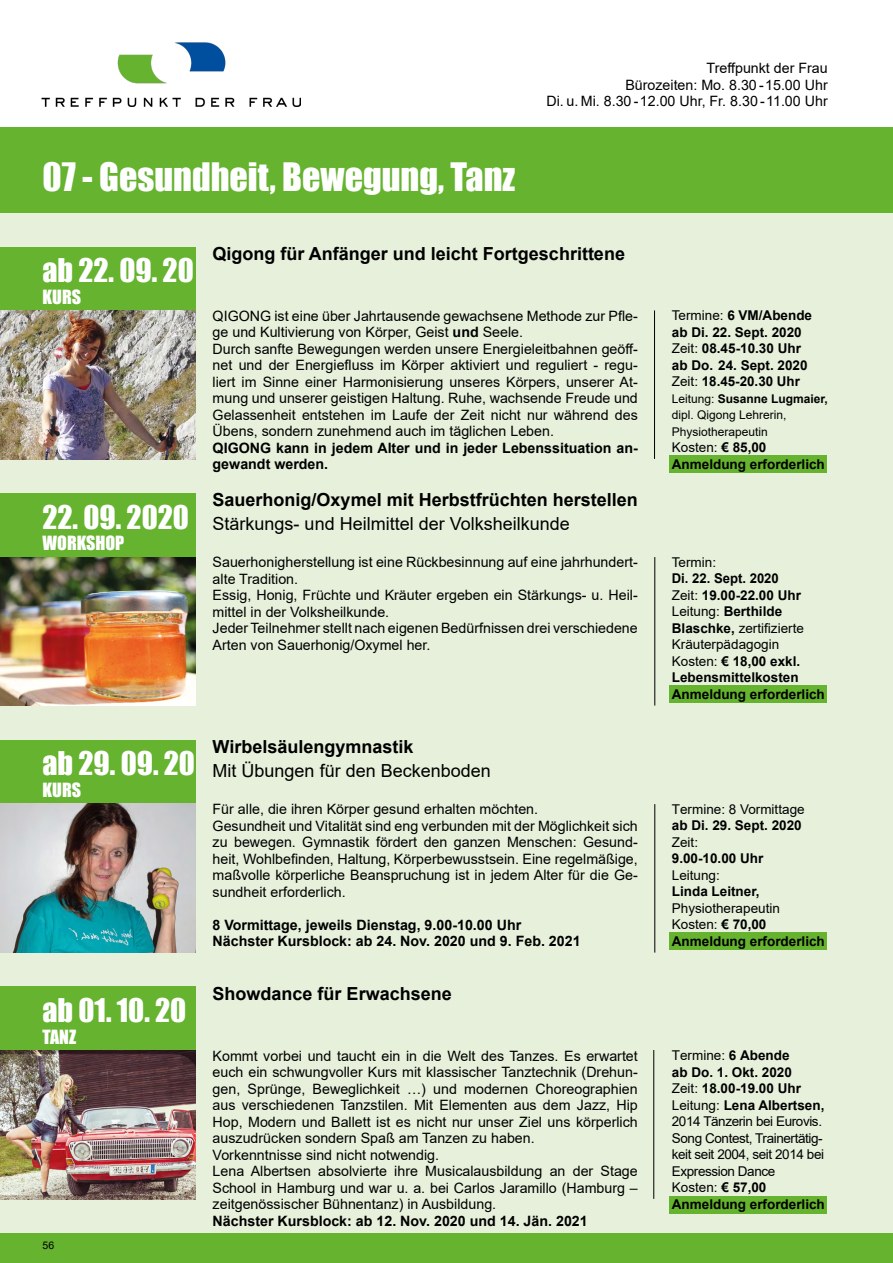
<style>
.page{position:relative;width:893px;height:1263px;background:#fff}
.page>*{position:absolute;margin:0;border:0;box-sizing:border-box;transform-origin:0 0}
.t1{font:36px "Impact";color:#fff}
.t2{font:30px "Impact";color:#fff}
.t3{font:700 18px "Arial";color:#000}
.t4{font:18px "Arial";color:#000}
.t5{font:18px "Impact";color:#fff}
.t6{font:14.25px/16.5px "Arial";color:#000}
.t7{font:700 14.25px/16.5px "Arial";color:#000}
.t8{font:700 13.5px/16.5px "Arial";color:#000}
.t9{font:13.5px/16.5px "Arial";letter-spacing:-.03em;color:#000}
.t10{font:13.5px "Arial";color:#000}
.t11{font:12px/16.5px "Arial";color:#000}
.t12{font:10.5px "Arial";color:#000}
.s1{font-weight:700}
.s2{font-weight:400}
</style>
<div class="page">
<div style="left:0;top:213px;width:893px;height:1020px;background:#e6f0da"></div>
<div style="left:670px;top:686px;width:157px;height:17px;background:#65b32e"></div>
<div style="left:670px;top:932px;width:157px;height:17px;background:#65b32e"></div>
<div style="left:670px;top:1196px;width:157px;height:17px;background:#65b32e"></div>
<div style="left:0;top:128px;width:893px;height:85px;background:#65b32e"></div>
<div style="left:0;top:1233px;width:893px;height:30px;background:#65b32e"></div>
<div style="left:0;top:247px;width:196px;height:63px;background:#65b32e"></div>
<hr style="left:654px;top:310px;width:1px;height:149px;background:#000">
<div style="left:0;top:493px;width:196px;height:64px;background:#65b32e"></div>
<hr style="left:654px;top:557px;width:1px;height:148px;background:#000">
<div style="left:0;top:740px;width:196px;height:64px;background:#65b32e"></div>
<hr style="left:654px;top:804px;width:1px;height:148px;background:#000">
<div style="left:0;top:986px;width:196px;height:64px;background:#65b32e"></div>
<hr style="left:653px;top:1050px;width:1px;height:149px;background:#000">
<img style="left:41px;top:43px;width:259px;height:63px">
<div style="left:670px;top:456px;width:157px;height:17px;background:#65b32e"></div>
<img style="left:0;top:310px;width:196px;height:149px">
<img style="left:0;top:557px;width:196px;height:149px">
<img style="left:0;top:804px;width:196px;height:148px">
<img style="left:0;top:1050px;width:196px;height:149px">
<h1 class="t1" style="left:43px;top:149px;width:474px">07 - Gesundheit, Bewegung, Tanz</h1>
<p class="t6" style="left:546px;top:60px;width:283px;text-align:right">Treffpunkt der Frau<br>Bürozeiten: Mo. 8.30 -15.00 Uhr<br>Di. u. Mi. 8.30 -12.00 Uhr, Fr. 8.30 -11.00 Uhr</p>
<h2 class="t2" style="left:43px;top:247px;width:153px">ab 22. 09. 20</h2>
<p class="t5" style="left:43px;top:283px;width:40px">KURS</p>
<h2 class="t2" style="left:43px;top:494px;width:148px">22. 09. 2020</h2>
<p class="t5" style="left:43px;top:529px;width:83px">WORKSHOP</p>
<p class="t3" style="left:213px;top:241px;width:414px">Qigong für Anfänger und leicht Fortgeschrittene</p>
<p class="t6" style="left:213px;top:307px;width:427px">QIGONG ist eine über Jahrtausende gewachsene Methode zur Pfle&shy;ge und Kultivierung von Körper, Geist <span class="s1">und</span> Seele.<br>Durch sanfte Bewegungen werden unsere Energieleitbahnen geöff&shy;net und der Energiefluss im Körper aktiviert und reguliert - regu&shy;liert im Sinne einer Harmonisierung unseres Körpers, unserer At&shy;mung und unserer geistigen Haltung. Ruhe, wachsende Freude und Gelassenheit entstehen im Laufe der Zeit nicht nur während des Übens, sondern zunehmend auch im täglichen Leben.</p>
<p class="t7" style="left:213px;top:440px;width:427px">QIGONG kann in jedem Alter und in jeder Lebenssituation an&shy;gewandt werden.</p>
<p class="t3" style="left:213px;top:487px;width:427px">Sauerhonig/Oxymel mit Herbstfrüchten herstellen</p>
<p class="t4" style="left:213px;top:512px;width:359px">Stärkungs- und Heilmittel der Volksheilkunde</p>
<p class="t6" style="left:213px;top:554px;width:427px">Sauerhonigherstellung ist eine Rückbesinnung auf eine jahrhundert&shy;alte Tradition.<br>Essig, Honig, Früchte und Kräuter ergeben ein Stärkungs- u. Heil&shy;mittel in der Volksheilkunde.<br>Jeder Teilnehmer stellt nach eigenen Bedürfnissen drei verschiedene Arten von Sauerhonig/Oxymel her.</p>
<h2 class="t2" style="left:43px;top:740px;width:154px">ab 29. 09. 20</h2>
<p class="t5" style="left:43px;top:776px;width:40px">KURS</p>
<h2 class="t2" style="left:43px;top:987px;width:145px">ab 01. 10. 20</h2>
<p class="t5" style="left:43px;top:1022px;width:35px">TANZ</p>
<p class="t12" style="left:43px;top:1238px;width:13px">56</p>
<p class="t3" style="left:213px;top:734px;width:202px">Wirbelsäulengymnastik</p>
<p class="t4" style="left:213px;top:758px;width:280px">Mit Übungen für den Beckenboden</p>
<p class="t6" style="left:213px;top:801px;width:427px">Für alle, die ihren Körper gesund erhalten möchten.<br>Gesundheit und Vitalität sind eng verbunden mit der Möglichkeit sich zu bewegen. Gymnastik fördert den ganzen Menschen: Gesund&shy;heit, Wohlbefinden, Haltung, Körperbewusstsein. Eine regelmäßige, maßvolle körperliche Beanspruchung ist in jedem Alter für die Ge&shy;sundheit erforderlich.</p>
<p class="t7" style="left:213px;top:916px;width:370px">8 Vormittage, jeweils Dienstag, 9.00-10.00 Uhr<br>Nächster Kursblock: ab 24. Nov. 2020 und 9. Feb. 2021</p>
<p class="t3" style="left:213px;top:981px;width:241px">Showdance für Erwachsene</p>
<p class="t6" style="left:213px;top:1047px;width:427px">Kommt vorbei und taucht ein in die Welt des Tanzes. Es erwartet euch ein schwungvoller Kurs mit klassischer Tanztechnik (Drehun&shy;gen, Sprünge, Beweglichkeit …) und modernen Choreographien aus verschiedenen Tanzstilen. Mit Elementen aus dem Jazz, Hip Hop, Modern und Ballett ist es nicht nur unser Ziel uns körperlich auszudrücken sondern Spaß am Tanzen zu haben.<br>Vorkenntnisse sind nicht notwendig.<br>Lena Albertsen absolvierte ihre Musicalausbildung an der Stage School in Hamburg und war u. a. bei Carlos Jaramillo (Hamburg – zeitgenössischer Bühnentanz) in Ausbildung.</p>
<p class="t7" style="left:213px;top:1213px;width:377px">Nächster Kursblock: ab 12. Nov. 2020 und 14. Jän. 2021</p>
<p class="t8" style="left:672px;top:307px;width:142px"><span class="s2">Termine:</span> 6 VM/Abende ab Di. 22. Sept. 2020<br><span class="s2">Zeit:</span> 08.45-10.30 Uhr ab Do. 24. Sept. 2020<br><span class="s2">Zeit:</span> 18.45-20.30 Uhr</p>
<p class="t11" style="left:672px;top:390px;width:158px">Leitung: <span class="s1">Susanne Lugmaier, </span>dipl. Qigong Lehrerin,<br>Physiotherapeutin</p>
<p class="t8" style="left:672px;top:439px;width:155px"><span class="s2">Kosten:</span> € 85,00<br>Anmeldung erforderlich</p>
<p class="t9" style="left:672px;top:554px;width:46px">Termin:</p>
<p class="t8" style="left:672px;top:570px;width:155px">Di. 22. Sept. 2020<br><span class="s2">Zeit:</span> 19.00-22.00 Uhr<br><span class="s2">Leitung:</span> Berthilde<br>Blaschke, <span class="s2">zertifizierte<br>Kräuterpädagogin<br>Kosten:</span> € 18,00 exkl.<br>Lebensmittelkosten<br>Anmeldung erforderlich</p>
<p class="t10" style="left:672px;top:799px;width:134px">Termine: 8 Vormittage</p>
<p class="t8" style="left:672px;top:817px;width:131px">ab Di. 29. Sept. 2020</p>
<p class="t9" style="left:672px;top:833px;width:28px">Zeit:</p>
<p class="t8" style="left:672px;top:850px;width:93px">9.00-10.00 Uhr</p>
<p class="t10" style="left:672px;top:865px;width:50px">Leitung:</p>
<p class="t8" style="left:672px;top:883px;width:89px">Linda Leitner,</p>
<p class="t8" style="left:672px;top:900px;width:155px"><span class="s2">Physiotherapeutin<br>Kosten:</span> € 70,00<br>Anmeldung erforderlich</p>
<p class="t9" style="left:672px;top:1047px;width:155px">Termine: <span class="s1">6 Abende<br>ab Do. 1. Okt. 2020<br></span>Zeit: <span class="s1">18.00-19.00 Uhr<br></span>Leitung: <span class="s1">Lena Albertsen,<br></span>2014 Tänzerin bei Eurovis.<br>Song Contest, Trainertätig&shy;keit seit 2004, seit 2014 bei<br>Expression Dance<br>Kosten: <span class="s1">€ 57,00<br>Anmeldung erforderlich</span></p>
</div>
